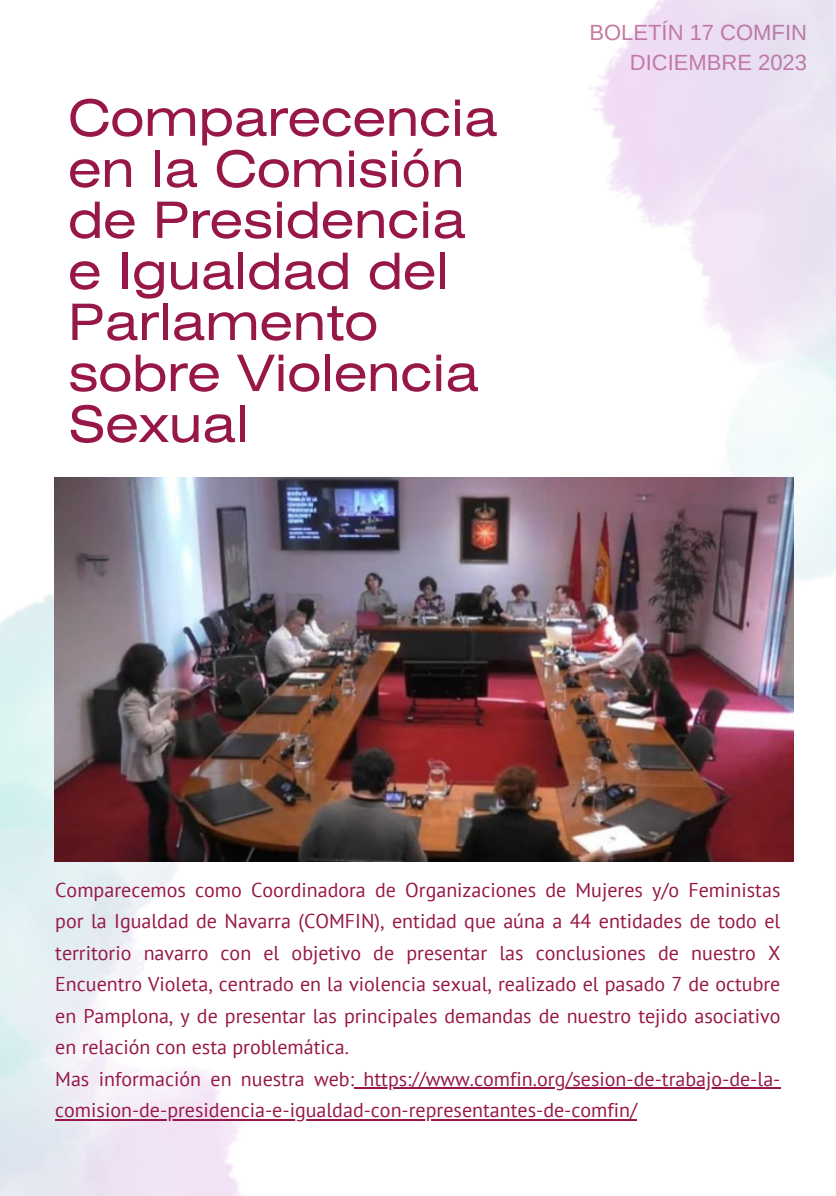
<style>
.page{position:relative;width:836px;height:1196px;background:#fff}
.page>*{position:absolute;margin:0;border:0;box-sizing:border-box;transform-origin:0 0}
.t1{font:50px/51px "Helios Ext";color:#971748}
.t2{font:22px/30px "Arimo";color:#c57b9f;text-align:right}
.t3{font:20px/31.6px "PT Sans";color:#971748}
.s1{font-family:"Noto Sans"}
</style>
<div class="page">
<img style="left:589px;top:0;width:247px;height:654px">
<img style="left:0;top:477px;width:249px;height:718px">
<img style="left:55px;top:477px;width:738px;height:384px">
<hr style="left:354px;top:1087px;width:426px;height:1px;background:#971748">
<hr style="left:55px;top:1118px;width:582px;height:2px;background:#971748">
<h1 class="t1" style="left:68px;top:97px;width:431px">Comparecencia en la Comisi<span class="s1">ó</span>n de Presidencia e Igualdad del<br>Parlamento sobre Violencia<br>Sexual</h1>
<p class="t2" style="left:589px;top:17px;width:219px">BOLETÍN 17 COMFIN<br>DICIEMBRE 2023</p>
<p class="t3" style="left:55px;top:873px;width:726px">Comparecemos como Coordinadora de Organizaciones de Mujeres y/o Feministas por la Igualdad de Navarra (COMFIN), entidad que aúna a 44 entidades de todo el territorio navarro con el objetivo de presentar las conclusiones de nuestro X Encuentro Violeta, centrado en la violencia sexual, realizado el pasado 7 de octubre en Pamplona, y de presentar las principales demandas de nuestro tejido asociativo en relación con esta problemática.<br>Mas información en nuestra web: https://www.comfin.org/sesion-de-trabajo-de-la&shy;comision-de-presidencia-e-igualdad-con-representantes-de-comfin/</p>
</div>
